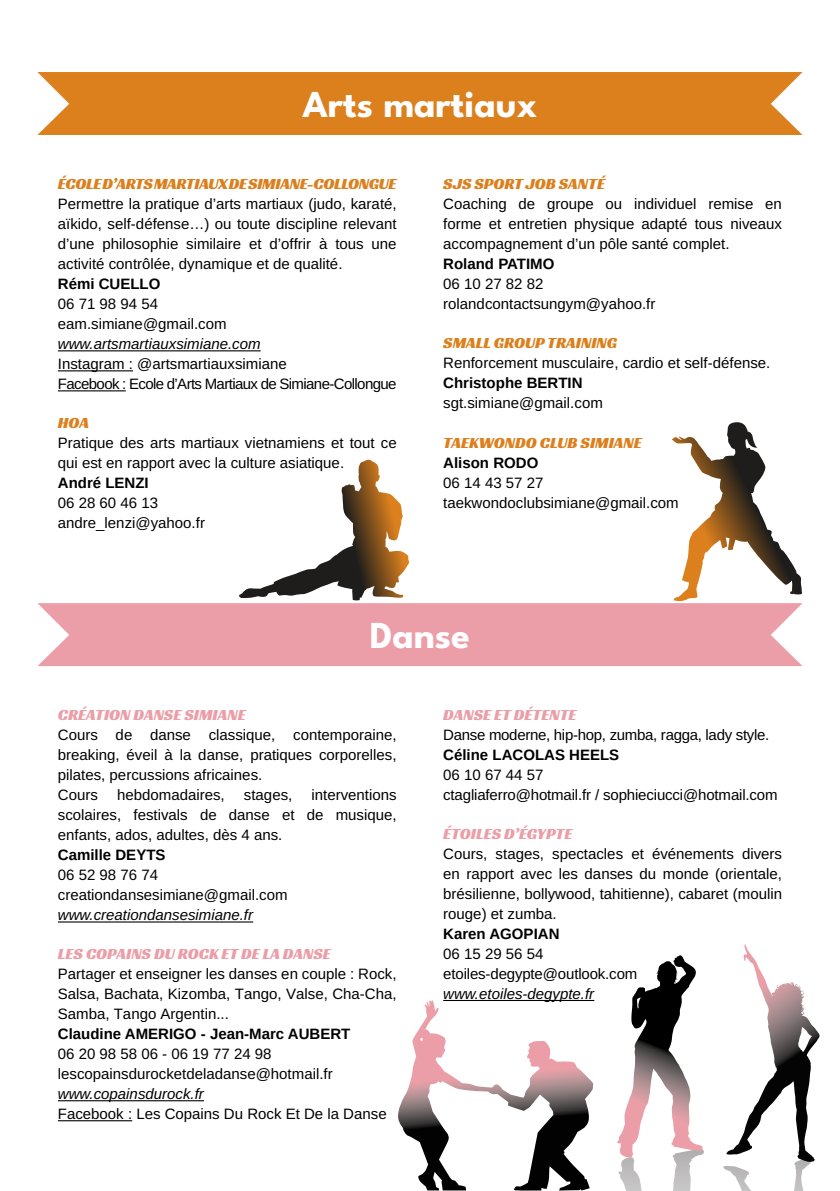
<style>
.page{position:relative;width:840px;height:1191px;background:#fff}
.page>*{position:absolute;margin:0;border:0;box-sizing:border-box;transform-origin:0 0}
.t1{font:100 38px "League Spartan";color:#fff}
.t2{font:16px "Racing Sans One";color:#eb9ea8}
.t3{font:16px "Racing Sans One";color:#dc801e}
.t4{font:16px "Racing Sans One";letter-spacing:-.02em;color:#dc801e}
.t5{font:15px/20px "Arimo";color:#000}
.t6{font:700 15px "Arimo";color:#000}
.t7{font:italic 15px "Arimo";color:#000}
.t8{font:15px/20px "Arimo";letter-spacing:-.04em;color:#000}
.t9{font:15px "Arimo";letter-spacing:-.02em;color:#000}
</style>
<div class="page">
<svg style="left:398px;top:1001px;width:195px;height:189px"></svg>
<svg style="left:723px;top:944px;width:91px;height:247px"></svg>
<svg style="left:618px;top:1149px;width:85px;height:42px"></svg>
<svg style="left:657px;top:956px;width:28px;height:27px"></svg>
<div style="left:37px;top:72px;width:765px;height:63px;background:#dc801e"></div>
<hr style="left:58px;top:350px;width:202px;height:1px;background:#000">
<hr style="left:58px;top:370px;width:75px;height:1px;background:#000">
<hr style="left:58px;top:390px;width:68px;height:1px;background:#000">
<div style="left:37px;top:603px;width:765px;height:63px;background:#eb9ea8"></div>
<hr style="left:58px;top:921px;width:195px;height:1px;background:#000">
<hr style="left:58px;top:1100px;width:146px;height:1px;background:#000">
<hr style="left:58px;top:1120px;width:74px;height:1px;background:#000">
<hr style="left:443px;top:1000px;width:151px;height:1px;background:#000">
<svg style="left:672px;top:422px;width:129px;height:179px"></svg>
<svg style="left:239px;top:461px;width:170px;height:140px"></svg>
<h1 class="t1" style="left:302px;top:77px;width:236px">Arts martiaux</h1>
<p class="t4" style="left:58px;top:174px;width:340px">ÉCOLE D’ARTS MARTIAUX DE SIMIANE-COLLONGUE</p>
<p class="t5" style="left:58px;top:194px;width:340px;text-align:justify">Permettre la pratique d’arts martiaux (judo, karaté, aïkido, self-défense…) ou toute discipline relevant d’une philosophie similaire et d’offrir à tous une activité contrôlée, dynamique et de qualité.</p>
<p class="t6" style="left:58px;top:274px;width:104px">Rémi CUELLO</p>
<p class="t5" style="left:58px;top:294px;width:170px">06 71 98 94 54 eam.simiane@gmail.com</p>
<p class="t7" style="left:58px;top:333px;width:204px">www.artsmartiauxsimiane.com</p>
<p class="t8" style="left:58px;top:354px;width:340px">Instagram : @artsmartiauxsimiane<br>Facebook : Ecole d’Arts Martiaux de Simiane-Collongue</p>
<p class="t3" style="left:58px;top:412px;width:33px">HOA</p>
<p class="t5" style="left:58px;top:433px;width:340px">Pratique des arts martiaux vietnamiens et tout ce qui est en rapport avec la culture asiatique.</p>
<p class="t6" style="left:58px;top:473px;width:92px">André LENZI</p>
<p class="t5" style="left:58px;top:493px;width:148px">06 28 60 46 13 andre_lenzi@yahoo.fr</p>
<p class="t3" style="left:443px;top:174px;width:163px">SJS SPORT JOB SANTÉ</p>
<p class="t5" style="left:443px;top:194px;width:340px;text-align:justify">Coaching de groupe ou individuel remise en forme et entretien physique adapté tous niveaux accompagnement d’un pôle santé complet.</p>
<p class="t6" style="left:443px;top:254px;width:113px">Roland PATIMO</p>
<p class="t5" style="left:443px;top:274px;width:213px">06 10 27 82 82 rolandcontactsungym@yahoo.fr</p>
<p class="t3" style="left:443px;top:332px;width:175px">SMALL GROUP TRAINING</p>
<p class="t5" style="left:443px;top:353px;width:328px">Renforcement musculaire, cardio et self-défense.</p>
<p class="t6" style="left:443px;top:372px;width:141px">Christophe BERTIN</p>
<p class="t5" style="left:443px;top:393px;width:161px">sgt.simiane@gmail.com</p>
<p class="t3" style="left:443px;top:432px;width:200px">TAEKWONDO CLUB SIMIANE</p>
<p class="t6" style="left:443px;top:452px;width:97px">Alison RODO</p>
<p class="t5" style="left:443px;top:472px;width:237px">06 14 43 57 27 taekwondoclubsimiane@gmail.com</p>
<h1 class="t1" style="left:369px;top:607px;width:102px">Danse</h1>
<p class="t2" style="left:58px;top:704px;width:189px">CRÉATION DANSE SIMIANE</p>
<p class="t5" style="left:58px;top:725px;width:340px">Cours de danse classique, contemporaine, breaking, éveil à la danse, pratiques corporelles, pilates, percussions africaines.<br>Cours</p>
<p class="t5" style="left:58px;top:785px;width:340px;text-align:justify;text-indent:253px">interventions scolaires, festivals de danse et de musique, enfants, ados, adultes, dès 4 ans.</p>
<p class="t6" style="left:58px;top:845px;width:109px">Camille DEYTS</p>
<p class="t5" style="left:58px;top:865px;width:231px">06 52 98 76 74 creationdansesimiane@gmail.com</p>
<p class="t7" style="left:58px;top:904px;width:197px">www.creationdansesimiane.fr</p>
<p class="t2" style="left:58px;top:943px;width:274px">LES COPAINS DU ROCK ET DE LA DANSE</p>
<p class="t5" style="left:58px;top:964px;width:340px;text-align:justify">Partager et enseigner les danses en couple : Rock, Salsa, Bachata, Kizomba, Tango, Valse, Cha-Cha, Samba, Tango Argentin...</p>
<p class="t6" style="left:58px;top:1023px;width:294px">Claudine AMERIGO - Jean-Marc AUBERT</p>
<p class="t5" style="left:58px;top:1044px;width:276px">06 20 98 58 06 - 06 19 77 24 98 lescopainsdurocketdeladanse@hotmail.fr</p>
<p class="t7" style="left:58px;top:1083px;width:147px">www.copainsdurock.fr</p>
<p class="t5" style="left:58px;top:1104px;width:330px">Facebook : Les Copains Du Rock Et De la Danse</p>
<p class="t5" style="left:117px;top:785px;width:109px">hebdomadaires,</p>
<p class="t5" style="left:244px;top:785px;width:50px">stages,</p>
<p class="t2" style="left:443px;top:704px;width:135px">DANSE ET DÉTENTE</p>
<p class="t9" style="left:443px;top:724px;width:327px">Danse moderne, hip-hop, zumba, ragga, lady style.</p>
<p class="t6" style="left:443px;top:745px;width:177px">Céline LACOLAS HEELS</p>
<p class="t5" style="left:443px;top:765px;width:336px">06 10 67 44 57<br>ctagliaferro@hotmail.fr / sophieciucci@hotmail.com</p>
<p class="t2" style="left:443px;top:823px;width:131px">ÉTOILES D’ÉGYPTE</p>
<p class="t5" style="left:443px;top:844px;width:340px;text-align:justify">Cours, stages, spectacles et événements divers en rapport avec les danses du monde (orientale, brésilienne, bollywood, tahitienne), cabaret (moulin rouge) et zumba.</p>
<p class="t6" style="left:443px;top:923px;width:118px">Karen AGOPIAN</p>
<p class="t5" style="left:443px;top:944px;width:195px">06 15 29 56 54 etoiles-degypte@outlook.com</p>
<p class="t7" style="left:443px;top:983px;width:152px">www.etoiles-degypte.fr</p>
</div>
